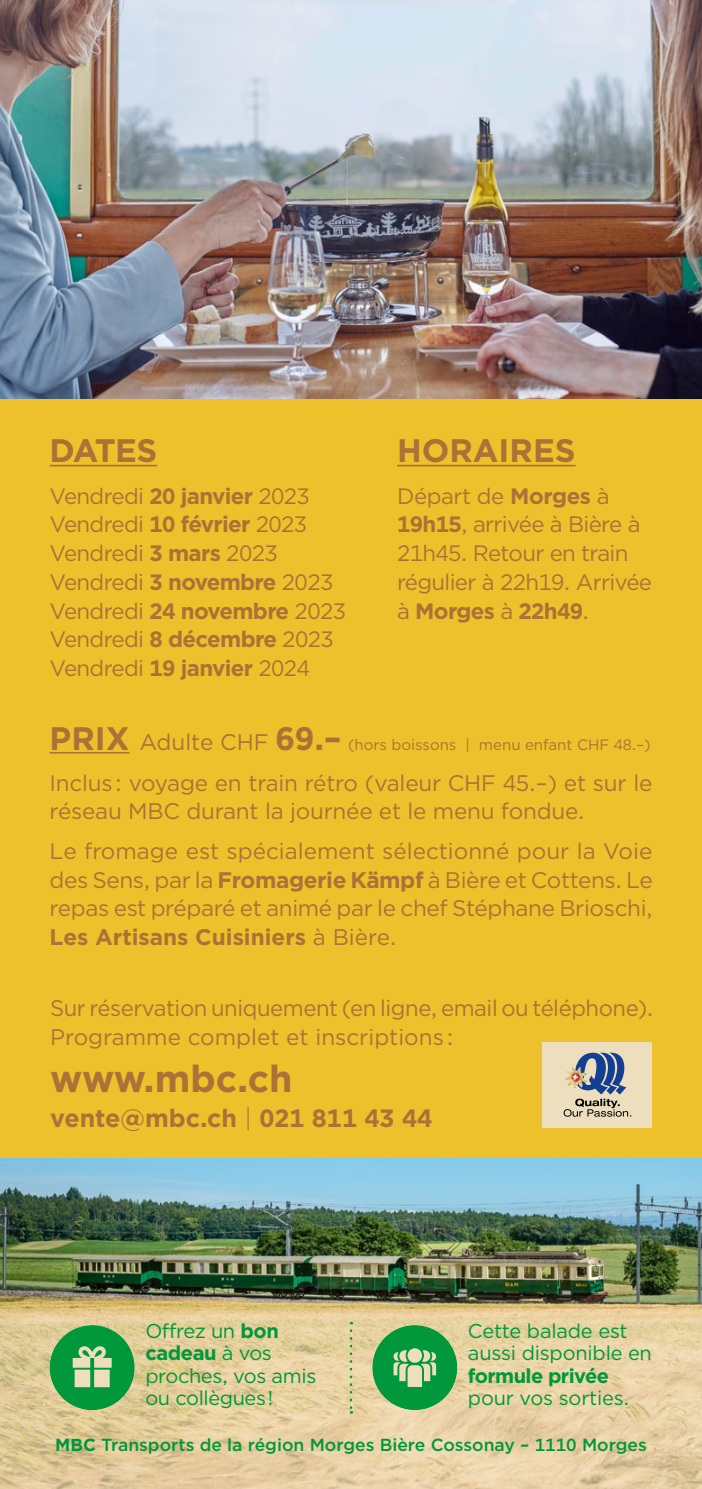
<style>
.page{position:relative;width:702px;height:1489px;background:#fff}
.page>*{position:absolute;margin:0;border:0;box-sizing:border-box;transform-origin:0 0}
.t1{font:700 37.5px "Gotham";color:#ac7137}
.t2{font:700 32.5px "Gotham";color:#ac7137}
.t3{font:700 25px "Gotham";color:#ac7137}
.t4{font:22.5px/28.8px "Gotham";letter-spacing:-.015em;color:#ac7137}
.t5{font:22.25px/28.8px "Gotham";letter-spacing:-.03em;color:#ac7137}
.t6{font:20px/22.5px "Gotham";letter-spacing:-.015em;color:#00983a}
.t7{font:700 20px "Gotham";letter-spacing:-.03em;color:#00983a}
.t8{font:500 17.5px "Gotham";color:#00983a}
.t9{font:15px "Gotham";color:#ac7137}
.s1{font-weight:700}
.s2{font-weight:700;font-size:32.5px}
.s3{font-size:22.5px}
.s4{font-weight:300}
</style>
<div class="page">
<img style="left:0;top:0;width:702px;height:399px">
<img style="left:0;top:1157px;width:702px;height:132px">
<svg style="left:0;top:1289px;width:702px;height:199px;background:#dac597"></svg>
<svg style="left:350px;top:1330px;width:2px;height:83px"></svg>
<div style="left:372px;top:1324px;width:85px;height:85px;background:#00983a;border-radius:50%"></div>
<svg style="left:393px;top:1348px;width:43px;height:38px"></svg>
<div style="left:50px;top:1324px;width:85px;height:85px;background:#00983a;border-radius:50%"></div>
<svg style="left:73px;top:1346px;width:39px;height:40px"></svg>
<div style="left:0;top:399px;width:702px;height:758px;background:#edc12c"></div>
<hr style="left:50px;top:752px;width:80px;height:1px;background:#ac7137">
<hr style="left:397px;top:465px;width:178px;height:1px;background:#ac7137">
<hr style="left:50px;top:465px;width:107px;height:1px;background:#ac7137">
<div style="left:542px;top:1041px;width:110px;height:86px;background:#eddfbe"></div>
<svg style="left:563px;top:1052px;width:68px;height:64px"></svg>
<img style="left:564px;top:1066px;width:23px;height:22px">
<h2 class="t2" style="left:50px;top:429px;width:109px">DATES</h2>
<p class="t5" style="left:50px;top:481px;width:298px">Vendredi <span class="s1">20 janvier</span> 2023<br>Vendredi <span class="s1">10 février</span> 2023<br>Vendredi <span class="s1">3 mars</span> 2023<br>Vendredi <span class="s1">3 novembre</span> 2023<br>Vendredi <span class="s1">24 novembre</span> 2023<br>Vendredi <span class="s1">8 décembre</span> 2023<br>Vendredi <span class="s1">19 janvier</span> 2024</p>
<h2 class="t2" style="left:397px;top:429px;width:180px">HORAIRES</h2>
<p class="t5" style="left:397px;top:481px;width:256px">Départ de <span class="s1">Morges</span> à<br><span class="s1">19h15</span>, arrivée à Bière à<br>21h45. Retour en train régulier à 22h19. Arrivée à <span class="s1">Morges</span> à <span class="s1">22h49</span>.</p>
<p class="t9" style="left:50px;top:734px;width:602px"><span class="s2">PRIX</span> <span class="s3">Adulte CHF</span> <span class="s2">69.–</span> (hors boissons | menu enfant CHF 48.–)</p>
<p class="t4" style="left:50px;top:767px;width:604px">Inclus : voyage en train rétro (valeur CHF 45.–) et sur le réseau MBC durant la journée et le menu fondue.</p>
<p class="t4" style="left:50px;top:836px;width:605px;text-align:justify">Le fromage est spécialement sélectionné pour la Voie des Sens, par la <span class="s1">Fromagerie Kämpf</span> à Bière et Cottens. Le repas est préparé et animé par le chef Stéphane Brioschi, <span class="s1">Les Artisans Cuisiniers</span> à Bière.</p>
<p class="t4" style="left:50px;top:993px;width:605px">Sur réservation uniquement (en ligne, email ou téléphone).<br>Programme complet et inscriptions :</p>
<h1 class="t1" style="left:50px;top:1054px;width:244px">www.mbc.ch</h1>
<p class="t3" style="left:50px;top:1101px;width:383px">vente@mbc.ch <span class="s4">|</span> 021 811 43 44</p>
<p class="t6" style="left:145px;top:1318px;width:172px">Offrez un <span class="s1">bon cadeau</span> à vos proches, vos amis ou collègues !</p>
<p class="t6" style="left:468px;top:1318px;width:185px">Cette balade est aussi disponible en</p>
<p class="t7" style="left:468px;top:1361px;width:142px">formule privée</p>
<p class="t6" style="left:468px;top:1386px;width:163px">pour vos sorties.</p>
<p class="t8" style="left:55px;top:1432px;width:593px"><span class="s1">MBC</span> Transports de la région Morges Bière Cossonay – 1110 Morges</p>
</div>
